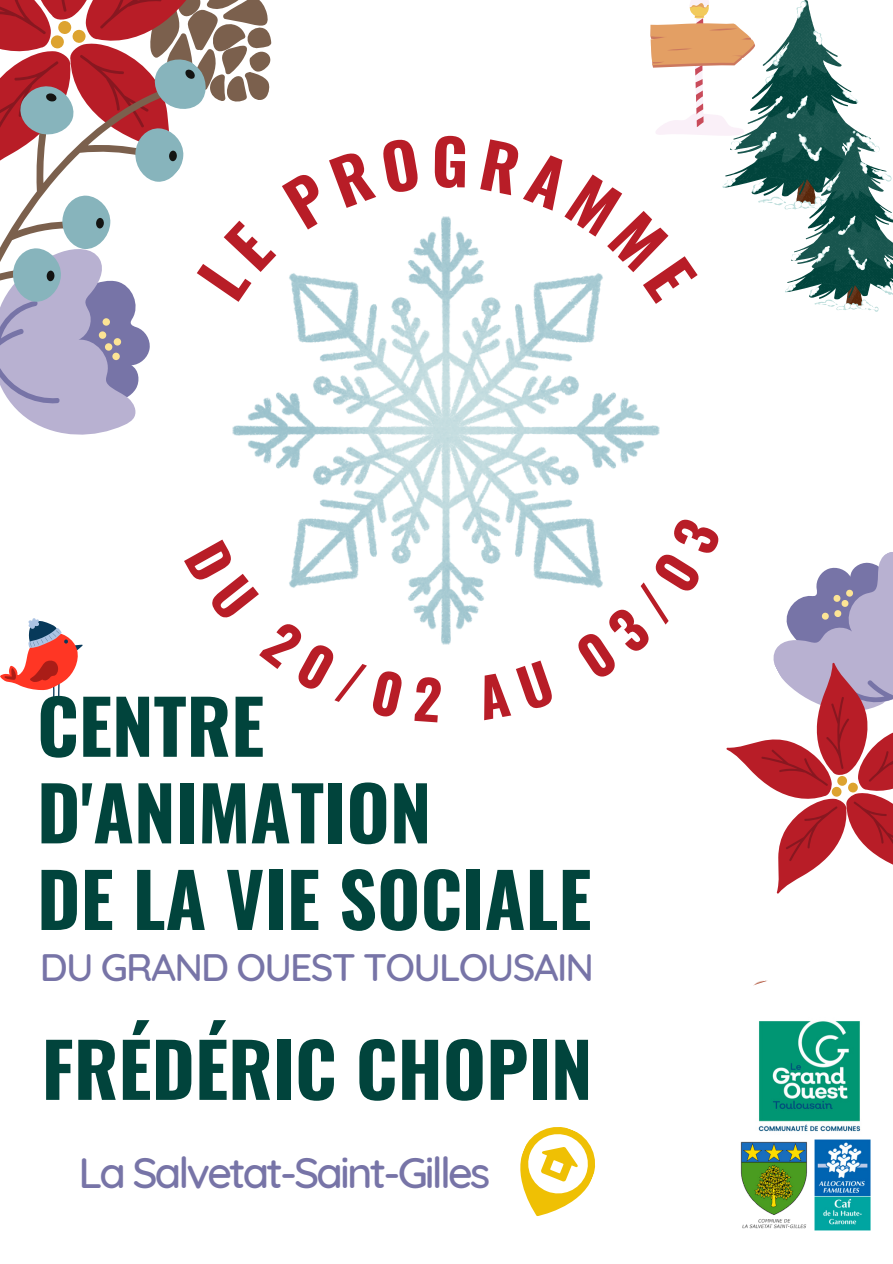
<style>
.page{position:relative;width:893px;height:1264px;background:#fff}
.page>*{position:absolute;margin:0;border:0;box-sizing:border-box;transform-origin:0 0}
.t1{font:700 74.1px/86.6px "Oswald";color:#01443c}
.t2{font:500 43.2px "Quicksand";letter-spacing:-.065em;color:#7774a7}
.t3{font:500 39px "Quicksand";letter-spacing:-.045em;color:#7774a7}
</style>
<div class="page">
<img style="left:758px;top:1021px;width:103px;height:111px">
<svg style="left:520px;top:1127px;width:76px;height:89px"></svg>
<img style="left:814px;top:1139px;width:56px;height:91px">
<img style="left:740px;top:1141px;width:67px;height:88px">
<img style="left:233px;top:217px;width:426px;height:427px">
<svg style="left:0;top:618px;width:83px;height:89px"></svg>
<svg style="left:233px;top:539px;width:171px;height:105px"></svg>
<svg style="left:573px;top:516px;width:319px;height:378px"></svg>
<svg style="left:0;top:0;width:420px;height:434px"></svg>
<svg style="left:480px;top:0;width:412px;height:312px"></svg>
<p class="t1" style="left:37px;top:680px;width:556px">CENTRE<br>D'ANIMATION<br>DE LA VIE SOCIALE</p>
<p class="t3" style="left:40px;top:941px;width:556px">DU GRAND OUEST TOULOUSAIN</p>
<p class="t1" style="left:42px;top:1023px;width:552px">FRÉDÉRIC CHOPIN</p>
<p class="t2" style="left:78px;top:1145px;width:413px">La Salvetat-Saint-Gilles</p>
</div>
